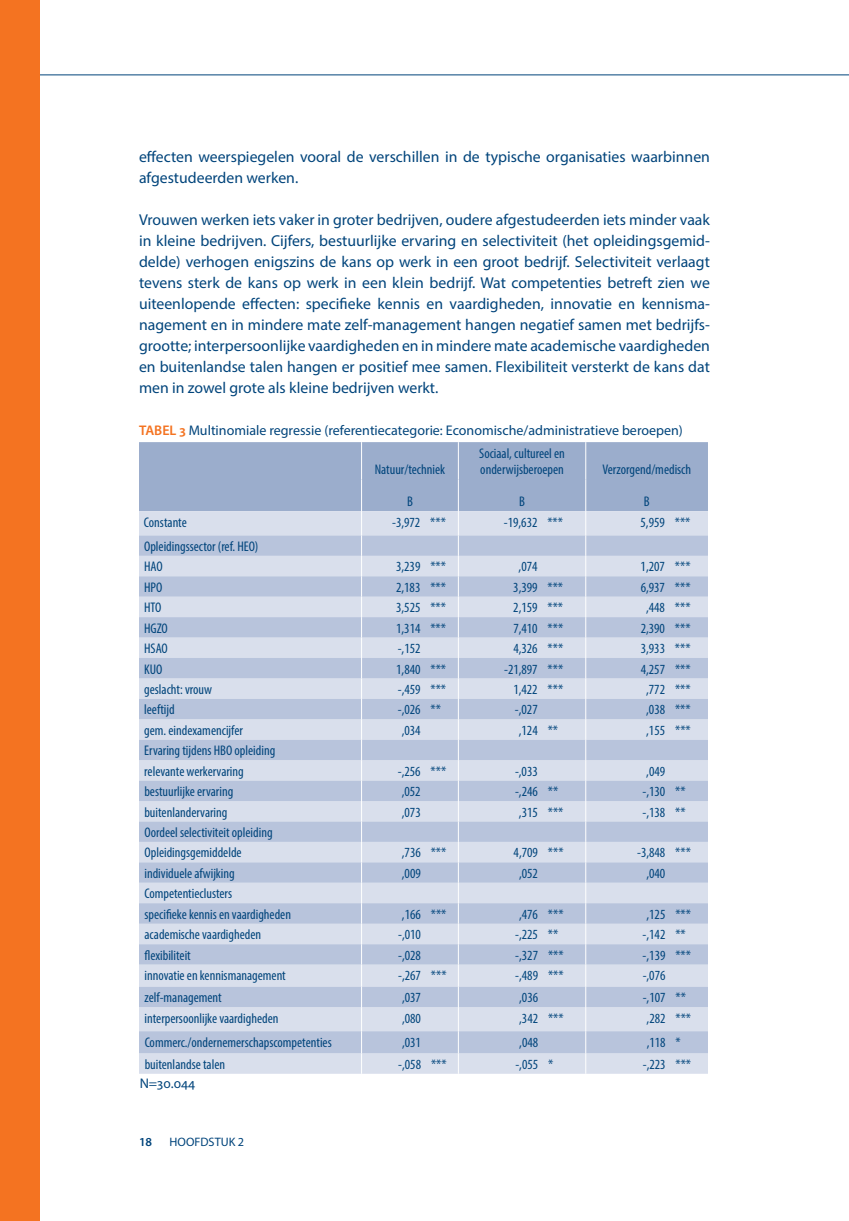
<style>
.page{position:relative;width:849px;height:1221px;background:#fff}
.page>*{position:absolute;margin:0;border:0;box-sizing:border-box;transform-origin:0 0}
.t1{font:15.75px/21px "Myriad Pro";color:#00447b}
.t2{font:condensed 14px/20.5px "Myriad Pro";color:#00447b}
.t3{font:14px "Myriad Pro";color:#00447b}
.t4{font:12.25px "Myriad Pro";color:#00447b}
.t5{font:600 12.25px "Myriad Pro";color:#00447b}
.s1{font-weight:600;color:#f47321}
</style>
<div class="page">
<div style="left:0;top:0;width:40px;height:1220px;background:#f47321"></div>
<svg style="left:139px;top:442px;width:568px;height:631px;background:#c4cee1"></svg>
<p class="t1" style="left:139px;top:146px;width:572px">effecten weerspiegelen vooral de verschillen in de typische organisaties waarbinnen afgestudeerden werken.</p>
<p class="t1" style="left:139px;top:209px;width:572px;text-align:justify">Vrouwen werken iets vaker in groter bedrijven, oudere afgestudeerden iets minder vaak in kleine bedrijven. Cijfers, bestuurlijke ervaring en selectiviteit (het opleidingsgemid&shy;delde) verhogen enigszins de kans op werk in een groot bedrijf. Selectiviteit verlaagt tevens sterk de kans op werk in een klein bedrijf. Wat competenties betreft zien we uiteenlopende effecten: specifieke kennis en vaardigheden, innovatie en kennisma&shy;nagement en in mindere mate zelf-management hangen negatief samen met bedrijfs&shy;grootte; interpersoonlijke vaardigheden en in mindere mate academische vaardigheden en buitenlandse talen hangen er positief mee samen. Flexibiliteit versterkt de kans dat men in zowel grote als kleine bedrijven werkt.</p>
<p class="t3" style="left:139px;top:422px;width:545px"><span class="s1">TABEL 3</span> Multinomiale regressie (referentiecategorie: Economische/administratieve beroepen)</p>
<p class="t2" style="left:374px;top:459px;width:72px">Natuur/techniek</p>
<p class="t2" style="left:479px;top:444px;width:87px;line-height:16.8px">Sociaal, cultureel en onderwijsberoepen</p>
<p class="t2" style="left:602px;top:459px;width:90px">Verzorgend/medisch</p>
<p class="t2" style="left:407px;top:491px;width:7px">B</p>
<p class="t2" style="left:519px;top:491px;width:7px">B</p>
<p class="t2" style="left:643px;top:491px;width:7px">B</p>
<p class="t2" style="left:144px;top:511px;width:44px">Constante</p>
<p class="t2" style="left:392px;top:511px;width:55px">-3,972 ***</p>
<p class="t2" style="left:503px;top:511px;width:61px">-19,632 ***</p>
<p class="t2" style="left:640px;top:511px;width:51px">5,959 ***</p>
<p class="t2" style="left:144px;top:536px;width:116px">Opleidingssector (ref. HEO)<br>HAO</p>
<p class="t2" style="left:396px;top:556px;width:51px">3,239 ***</p>
<p class="t2" style="left:518px;top:556px;width:20px">,074</p>
<p class="t2" style="left:640px;top:556px;width:51px">1,207 ***</p>
<p class="t2" style="left:144px;top:576px;width:20px">HPO</p>
<p class="t2" style="left:396px;top:576px;width:51px">2,183 ***</p>
<p class="t2" style="left:513px;top:576px;width:51px">3,399 ***</p>
<p class="t2" style="left:640px;top:576px;width:51px">6,937 ***</p>
<p class="t2" style="left:144px;top:597px;width:19px">HTO</p>
<p class="t2" style="left:396px;top:597px;width:51px">3,525 ***</p>
<p class="t2" style="left:513px;top:597px;width:51px">2,159 ***</p>
<p class="t2" style="left:646px;top:597px;width:46px">,448 ***</p>
<p class="t2" style="left:144px;top:617px;width:25px">HGZO</p>
<p class="t2" style="left:396px;top:617px;width:51px">1,314 ***</p>
<p class="t2" style="left:513px;top:617px;width:51px">7,410 ***</p>
<p class="t2" style="left:640px;top:617px;width:51px">2,390 ***</p>
<p class="t2" style="left:144px;top:638px;width:25px">HSAO</p>
<p class="t2" style="left:397px;top:638px;width:24px">-,152</p>
<p class="t2" style="left:513px;top:638px;width:51px">4,326 ***</p>
<p class="t2" style="left:640px;top:638px;width:51px">3,933 ***</p>
<p class="t2" style="left:144px;top:658px;width:20px">KUO</p>
<p class="t2" style="left:396px;top:658px;width:51px">1,840 ***</p>
<p class="t2" style="left:504px;top:658px;width:61px">-21,897 ***</p>
<p class="t2" style="left:640px;top:658px;width:51px">4,257 ***</p>
<p class="t2" style="left:144px;top:679px;width:69px">geslacht: vrouw</p>
<p class="t2" style="left:397px;top:679px;width:50px">-,459 ***</p>
<p class="t2" style="left:513px;top:679px;width:51px">1,422 ***</p>
<p class="t2" style="left:646px;top:679px;width:46px">,772 ***</p>
<p class="t2" style="left:144px;top:699px;width:32px">leeftijd</p>
<p class="t2" style="left:397px;top:699px;width:45px">-,026 **</p>
<p class="t2" style="left:514px;top:699px;width:24px">-,027</p>
<p class="t2" style="left:646px;top:699px;width:46px">,038 ***</p>
<p class="t2" style="left:144px;top:719px;width:100px">gem. eindexamencijfer</p>
<p class="t2" style="left:401px;top:719px;width:20px">,034</p>
<p class="t2" style="left:518px;top:719px;width:41px">,124 **</p>
<p class="t2" style="left:646px;top:719px;width:46px">,155 ***</p>
<p class="t2" style="left:144px;top:740px;width:132px">Ervaring tijdens HBO opleiding relevante werkervaring</p>
<p class="t2" style="left:398px;top:760px;width:50px">-,256 ***</p>
<p class="t2" style="left:515px;top:760px;width:24px">-,033</p>
<p class="t2" style="left:646px;top:760px;width:20px">,049</p>
<p class="t2" style="left:144px;top:781px;width:90px">bestuurlijke ervaring</p>
<p class="t2" style="left:401px;top:781px;width:20px">,052</p>
<p class="t2" style="left:515px;top:781px;width:45px">-,246 **</p>
<p class="t2" style="left:642px;top:781px;width:45px">-,130 **</p>
<p class="t2" style="left:144px;top:801px;width:85px">buitenlandervaring</p>
<p class="t2" style="left:402px;top:801px;width:20px">,073</p>
<p class="t2" style="left:519px;top:801px;width:46px">,315 ***</p>
<p class="t2" style="left:642px;top:801px;width:45px">-,138 **</p>
<p class="t2" style="left:144px;top:822px;width:130px">Oordeel selectiviteit opleiding<br>Opleidingsgemiddelde</p>
<p class="t2" style="left:402px;top:842px;width:46px">,736 ***</p>
<p class="t2" style="left:513px;top:842px;width:51px">4,709 ***</p>
<p class="t2" style="left:637px;top:842px;width:55px">-3,848 ***</p>
<p class="t2" style="left:144px;top:862px;width:92px">individuele afwijking</p>
<p class="t2" style="left:402px;top:862px;width:20px">,009</p>
<p class="t2" style="left:519px;top:862px;width:20px">,052</p>
<p class="t2" style="left:646px;top:862px;width:20px">,040</p>
<p class="t2" style="left:144px;top:883px;width:148px">Competentieclusters<br>specifieke kennis en vaardigheden</p>
<p class="t2" style="left:402px;top:903px;width:46px">,166 ***</p>
<p class="t2" style="left:519px;top:903px;width:46px">,476 ***</p>
<p class="t2" style="left:646px;top:903px;width:46px">,125 ***</p>
<p class="t2" style="left:144px;top:924px;width:118px">academische vaardigheden</p>
<p class="t2" style="left:398px;top:924px;width:24px">-,010</p>
<p class="t2" style="left:515px;top:924px;width:45px">-,225 **</p>
<p class="t2" style="left:642px;top:924px;width:45px">-,142 **</p>
<p class="t2" style="left:144px;top:944px;width:48px">flexibiliteit</p>
<p class="t2" style="left:398px;top:944px;width:24px">-,028</p>
<p class="t2" style="left:515px;top:944px;width:50px">-,327 ***</p>
<p class="t2" style="left:642px;top:944px;width:50px">-,139 ***</p>
<p class="t2" style="left:144px;top:965px;width:143px">innovatie en kennismanagement</p>
<p class="t2" style="left:398px;top:965px;width:50px">-,267 ***</p>
<p class="t2" style="left:515px;top:965px;width:50px">-,489 ***</p>
<p class="t2" style="left:642px;top:965px;width:24px">-,076</p>
<p class="t2" style="left:144px;top:987px;width:79px">zelf-management</p>
<p class="t2" style="left:402px;top:987px;width:20px">,037</p>
<p class="t2" style="left:519px;top:987px;width:20px">,036</p>
<p class="t2" style="left:642px;top:987px;width:45px">-,107 **</p>
<p class="t2" style="left:145px;top:1007px;width:135px">interpersoonlijke vaardigheden</p>
<p class="t2" style="left:402px;top:1007px;width:20px">,080</p>
<p class="t2" style="left:519px;top:1007px;width:46px">,342 ***</p>
<p class="t2" style="left:646px;top:1007px;width:46px">,282 ***</p>
<p class="t2" style="left:145px;top:1031px;width:188px">Commerc./ondernemerschapscompetenties</p>
<p class="t2" style="left:402px;top:1031px;width:20px">,031</p>
<p class="t2" style="left:519px;top:1031px;width:20px">,048</p>
<p class="t2" style="left:646px;top:1031px;width:36px">,118 *</p>
<p class="t2" style="left:145px;top:1053px;width:82px">buitenlandse talen</p>
<p class="t2" style="left:398px;top:1053px;width:50px">-,058 ***</p>
<p class="t2" style="left:515px;top:1053px;width:39px">-,055 *</p>
<p class="t2" style="left:642px;top:1053px;width:50px">-,223 ***</p>
<p class="t3" style="left:140px;top:1074px;width:57px">N=30.044</p>
<p class="t5" style="left:139px;top:1133px;width:15px">18</p>
<p class="t4" style="left:169px;top:1134px;width:76px">HOOFDSTUK 2</p>
</div>
